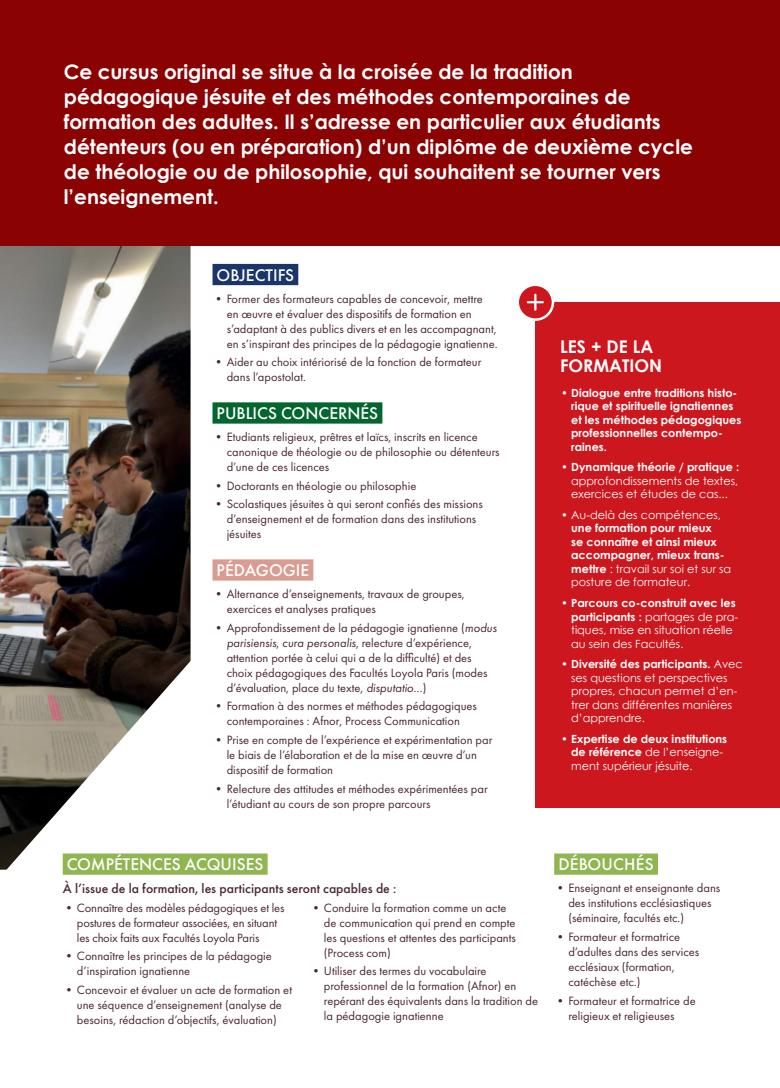
<style>
.page{position:relative;width:780px;height:1088px;background:#fff}
.page>*{position:absolute;margin:0;border:0;box-sizing:border-box;transform-origin:0 0}
.t1{font:700 20px/25px "Century Gothic";color:#fff}
.t2{font:500 17.5px "Futura PT";color:#fff}
.t3{font:700 17.5px/18.8px "Century Gothic";color:#fff}
.t4{font:500 13.75px "Futura PT";color:#4b2537}
.t5{font:12.5px/15px "Futura PT";color:#4b2537}
.t6{font:700 11.25px/13.5px "Century Gothic";color:#fff}
.t7{font:11.25px/13.5px "Century Gothic";color:#fff}
.s1{font-style:italic}
.s2{font-weight:400}
.s3{font-weight:700}
</style>
<div class="page">
<img style="left:0;top:245px;width:190px;height:625px">
<div style="left:0;top:0;width:780px;height:245px;background:#8b0203"></div>
<div style="left:63px;top:853px;width:204px;height:22px;background:#90b651"></div>
<div style="left:212px;top:264px;width:86px;height:21px;background:#193569"></div>
<div style="left:212px;top:402px;width:170px;height:22px;background:#05652e"></div>
<div style="left:554px;top:853px;width:104px;height:22px;background:#90b651"></div>
<div style="left:212px;top:559px;width:101px;height:22px;background:#d99c92"></div>
<div style="left:535px;top:302px;width:245px;height:505px;background:#cd171e"></div>
<svg style="left:517px;top:285px;width:36px;height:35px"></svg>
<div style="left:516px;top:284px;width:38px;height:37px;border:3px solid #fff;border-radius:50%"></div>
<svg style="left:528px;top:295px;width:15px;height:15px"></svg>
<p class="t1" style="left:64px;top:60px;width:630px">Ce cursus original se situe à la croisée de la tradition pédagogique jésuite et des méthodes contemporaines de formation des adultes. Il s’adresse en particulier aux étudiants détenteurs (ou en préparation) d’un diplôme de deuxième cycle de théologie ou de philosophie, qui souhaitent se tourner vers l’enseignement.</p>
<h2 class="t2" style="left:216px;top:265px;width:79px">OBJECTIFS</h2>
<p class="t5" style="left:227px;top:292px;width:272px;text-indent:-14px">•Former des formateurs capables de concevoir, mettre en œuvre et évaluer des dispositifs de formation en s’adaptant à des publics divers et en les accompagnant, en s’inspirant des principes de la pédagogie ignatienne.</p>
<p class="t5" style="left:227px;top:355px;width:256px;text-indent:-14px">•Aider au choix intériorisé de la fonction de formateur dans l’apostolat.</p>
<h2 class="t2" style="left:216px;top:403px;width:163px">PUBLICS CONCERNÉS</h2>
<p class="t5" style="left:227px;top:430px;width:274px;text-indent:-14px">•Etudiants religieux, prêtres et laïcs, inscrits en licence canonique de théologie ou de philosophie ou détenteurs d’une de ces licences</p>
<p class="t5" style="left:212px;top:479px;width:205px">•Doctorants en théologie ou philosophie</p>
<p class="t5" style="left:227px;top:497px;width:257px;text-indent:-14px">•Scolastiques jésuites à qui seront confiés des missions d’enseignement et de formation dans des institutions jésuites</p>
<h2 class="t2" style="left:216px;top:560px;width:94px">PÉDAGOGIE</h2>
<p class="t5" style="left:227px;top:587px;width:239px;text-indent:-14px">•Alternance d’enseignements, travaux de groupes, exercices et analyses pratiques</p>
<p class="t5" style="left:227px;top:620px;width:271px;text-indent:-14px">•Approfondissement de la pédagogie ignatienne (<span class="s1">modus parisiensis</span>, <span class="s1">cura personalis</span>, relecture d’expérience, attention portée à celui qui a de la difficulté) et des choix pédagogiques des Facultés Loyola Paris (modes d’évaluation, place du texte, <span class="s1">disputatio</span>…)</p>
<p class="t5" style="left:212px;top:699px;width:266px;text-align:center">•Formation à des normes et méthodes pédagogiques contemporaines : Afnor, Process Communication</p>
<p class="t5" style="left:227px;top:733px;width:267px;text-indent:-14px">•Prise en compte de l’expérience et expérimentation par le biais de l’élaboration et de la mise en œuvre d’un dispositif de formation</p>
<p class="t5" style="left:227px;top:781px;width:262px;text-indent:-14px">•Relecture des attitudes et méthodes expérimentées par l’étudiant au cours de son propre parcours</p>
<h2 class="t2" style="left:67px;top:854px;width:198px">COMPÉTENCES ACQUISES</h2>
<p class="t4" style="left:63px;top:880px;width:335px">À l’issue de la formation, les participants seront capables de :</p>
<p class="t5" style="left:77px;top:900px;width:209px;text-indent:-14px">•Connaître des modèles pédagogiques et les postures de formateur associées, en situant les choix faits aux Facultés Loyola Paris</p>
<p class="t5" style="left:77px;top:949px;width:196px;text-indent:-14px">•Connaître les principes de la pédagogie d’inspiration ignatienne</p>
<p class="t5" style="left:63px;top:982px;width:231px;text-align:center">•Concevoir et évaluer un acte de formation et une séquence d’enseignement (analyse de besoins, rédaction d’objectifs, évaluation)</p>
<p class="t5" style="left:324px;top:900px;width:193px;text-indent:-14px">•Conduire la formation comme un acte de communication qui prend en compte les questions et attentes des participants (Process com)</p>
<p class="t5" style="left:324px;top:964px;width:216px;text-indent:-14px">•Utiliser des termes du vocabulaire professionnel de la formation (Afnor) en repérant des équivalents dans la tradition de la pédagogie ignatienne</p>
<h2 class="t3" style="left:560px;top:338px;width:103px">LES + DE LA<br>FORMATION</h2>
<p class="t6" style="left:571px;top:386px;width:172px;text-indent:-10px">• Dialogue entre traditions histo&shy;rique et spirituelle ignatiennes et les méthodes pédagogiques professionnelles contempo&shy;raines.</p>
<p class="t6" style="left:561px;top:461px;width:180px">• Dynamique théorie / pratique :</p>
<p class="t7" style="left:571px;top:475px;width:168px">approfondissements de textes, exercices et études de cas...</p>
<p class="t6" style="left:571px;top:509px;width:161px;text-indent:-10px">• <span class="s2">Au-delà des compétences, </span>une formation pour mieux<br>se connaître et ainsi mieux accompagner, mieux trans&shy;mettre <span class="s2">: travail sur soi et sur sa posture de formateur.</span></p>
<p class="t7" style="left:571px;top:597px;width:169px;text-indent:-10px"><span class="s3">• Parcours co-construit avec les participants :</span> partages de pra&shy;tiques, mise en situation réelle au sein des Facultés.</p>
<p class="t7" style="left:571px;top:658px;width:173px;text-indent:-10px"><span class="s3">• Diversité des participants.</span> Avec ses questions et perspectives propres, chacun permet d’en&shy;trer dans différentes manières d’apprendre.</p>
<p class="t6" style="left:571px;top:732px;width:157px;text-indent:-10px">• Expertise de deux institutions de référence <span class="s2">de l’enseigne&shy;ment supérieur jésuite.</span></p>
<h2 class="t2" style="left:558px;top:854px;width:97px">DÉBOUCHÉS</h2>
<p class="t5" style="left:568px;top:881px;width:153px;text-indent:-14px">•Enseignant et enseignante dans des institutions ecclésiastiques (séminaire, facultés etc.)</p>
<p class="t5" style="left:568px;top:930px;width:132px;text-indent:-14px">•Formateur et formatrice d’adultes dans des services ecclésiaux (formation, catéchèse etc.)</p>
<p class="t5" style="left:554px;top:993px;width:143px;text-align:center">•Formateur et formatrice de religieux et religieuses</p>
</div>
